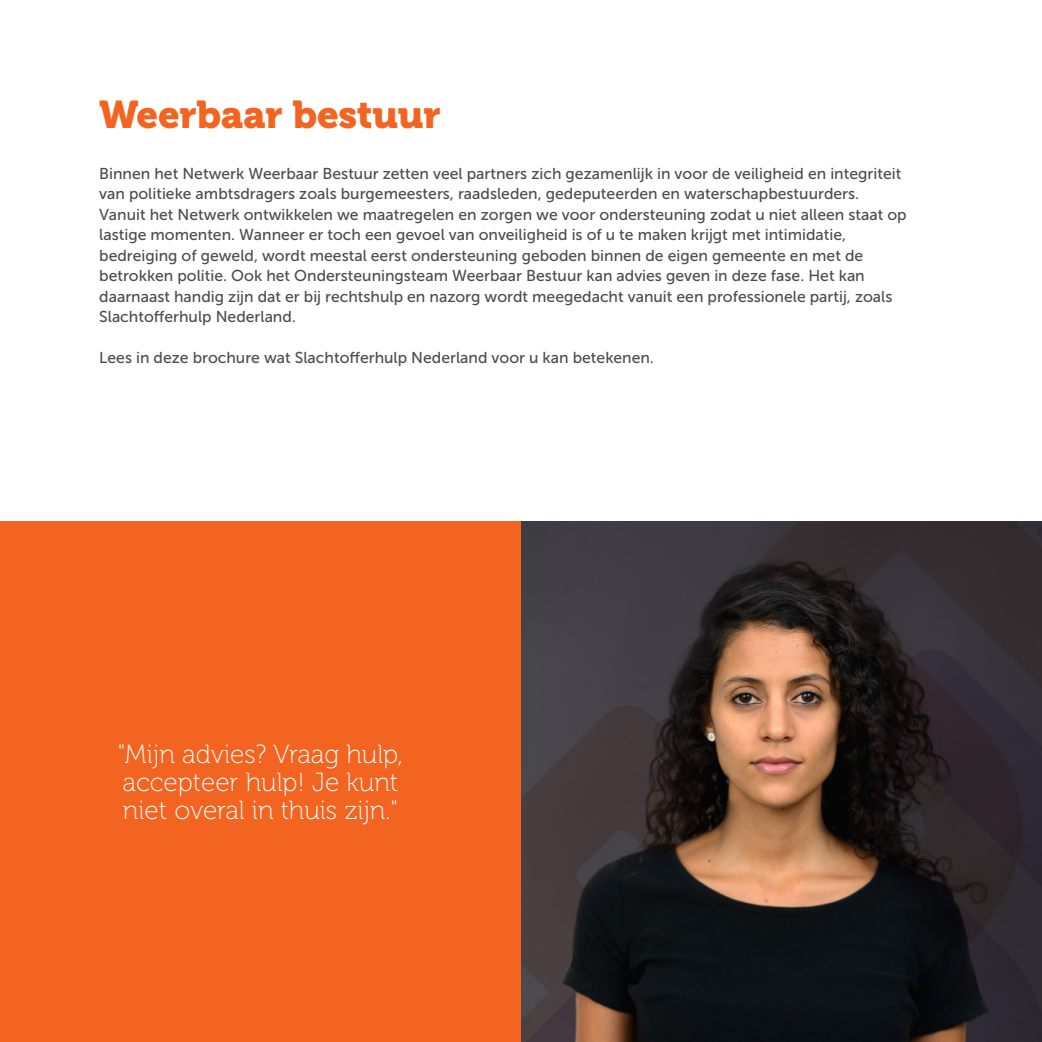
<style>
.page{position:relative;width:1042px;height:1042px;background:#fff}
.page>*{position:absolute;margin:0;border:0;box-sizing:border-box;transform-origin:0 0}
.Titel_2{font:38.5px "Museo 900";letter-spacing:-.005em;color:#f36421}
.Quote_in_blok{font:26.25px/28px "Museo 100";color:#fff}
.Broodtekst{font:15.75px/20.5px "Museo Sans 500";color:#4b4c4d}
</style>
<div class="page">
<div style="left:0;top:521px;width:526px;height:521px;background:#f36421"></div>
<img style="left:521px;top:521px;width:521px;height:521px">
<p class="Titel_2" style="left:99px;top:93px;width:343px">Weerbaar bestuur</p>
<p class="Broodtekst" style="left:99px;top:163px;width:809px">Binnen het Netwerk Weerbaar Bestuur zetten veel partners zich gezamenlijk in voor de veiligheid en integriteit van politieke ambtsdragers zoals burgemeesters, raadsleden, gedeputeerden en waterschapbestuurders.<br>Vanuit het Netwerk ontwikkelen we maatregelen en zorgen we voor ondersteuning zodat u niet alleen staat op lastige momenten. Wanneer er toch een gevoel van onveiligheid is of u te maken krijgt met intimidatie, bedreiging of geweld, wordt meestal eerst ondersteuning geboden binnen de eigen gemeente en met de betrokken politie. Ook het Ondersteuningsteam Weerbaar Bestuur kan advies geven in deze fase. Het kan daarnaast handig zijn dat er bij rechtshulp en nazorg wordt meegedacht vanuit een professionele partij, zoals Slachtofferhulp Nederland.</p>
<p class="Broodtekst" style="left:99px;top:348px;width:556px">Lees in deze brochure wat Slachtofferhulp Nederland voor u kan betekenen.</p>
<p class="Quote_in_blok" style="left:118px;top:741px;width:286px">"Mijn advies? Vraag hulp, accepteer hulp! Je kunt niet overal in thuis zijn."</p>
</div>
